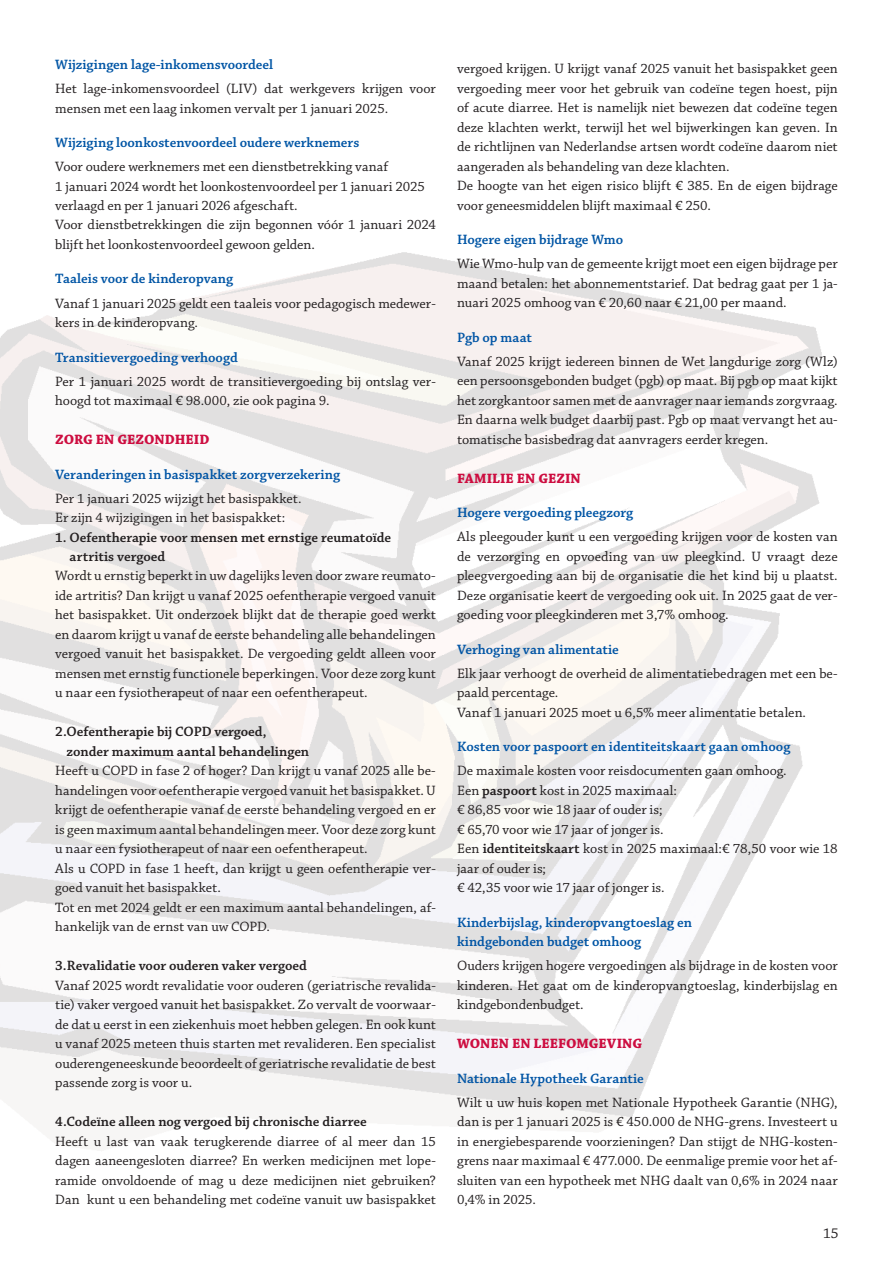
<style>
.page{position:relative;width:893px;height:1263px;background:#fff}
.page>*{position:absolute;margin:0;border:0;box-sizing:border-box;transform-origin:0 0}
.t1{font:15px "Chaparral Pro";color:#231f20}
.t2{font:14.25px/19.5px "Chaparral Pro";color:#231f20}
.t3{font:600 14.25px/19.5px "Chaparral Pro";color:#0155a5}
.t4{font:600 14.25px/19.5px "Chaparral Pro";color:#231f20}
.t5{font:700 14.25px "Chaparral Pro";letter-spacing:.005em;color:#cd0d40}
.s1{font-weight:600}
</style>
<div class="page">
<img style="left:103px;top:252px;width:719px;height:746px">
<img style="left:0;top:315px;width:103px;height:742px">
<img style="left:102px;top:998px;width:578px;height:119px">
<p class="t3" style="left:55px;top:55px;width:219px">Wijzigingen lage-inkomensvoordeel</p>
<p class="t2" style="left:55px;top:79px;width:382px">Het lage-inkomensvoordeel (LIV) dat werkgevers krijgen voor mensen met een laag inkomen vervalt per 1 januari 2025.</p>
<p class="t3" style="left:55px;top:133px;width:306px">Wijziging loonkostenvoordeel oudere werknemers</p>
<p class="t2" style="left:55px;top:157px;width:382px">Voor oudere werknemers met een dienstbetrekking vanaf<br>1 januari 2024 wordt het loonkostenvoordeel per 1 januari 2025 verlaagd en per 1 januari 2026 afgeschaft.<br>Voor dienstbetrekkingen die zijn begonnen vóór 1 januari 2024 blijft het loonkostenvoordeel gewoon gelden.</p>
<p class="t3" style="left:55px;top:270px;width:179px">Taaleis voor de kinderopvang</p>
<p class="t2" style="left:55px;top:294px;width:382px">Vanaf 1 januari 2025 geldt een taaleis voor pedagogisch medewer&shy;kers in de kinderopvang.</p>
<p class="t3" style="left:55px;top:348px;width:184px">Transitievergoeding verhoogd</p>
<p class="t2" style="left:55px;top:372px;width:382px">Per 1 januari 2025 wordt de transitievergoeding bij ontslag ver&shy;hoogd tot maximaal € 98.000, zie ook pagina 9.</p>
<p class="t5" style="left:55px;top:431px;width:156px">ZORG EN GEZONDHEID</p>
<p class="t3" style="left:55px;top:465px;width:286px">Veranderingen in basispakket zorgverzekering</p>
<p class="t2" style="left:55px;top:489px;width:248px">Per 1 januari 2025 wijzigt het basispakket.<br>Er zijn 4 wijzigingen in het basispakket:</p>
<p class="t4" style="left:70px;top:528px;width:323px;text-indent:-14px">1. Oefentherapie voor mensen met ernstige reumatoïde artritis vergoed</p>
<p class="t2" style="left:55px;top:567px;width:382px;text-align:justify">Wordt u ernstig beperkt in uw dagelijks leven door zware reumato&shy;ide artritis? Dan krijgt u vanaf 2025 oefentherapie vergoed vanuit het basispakket. Uit onderzoek blijkt dat de therapie goed werkt en daarom krijgt u vanaf de eerste behandeling alle behandelingen vergoed vanuit het basispakket. De vergoeding geldt alleen voor mensen met ernstig functionele beperkingen. Voor deze zorg kunt u naar een fysiotherapeut of naar een oefentherapeut.</p>
<p class="t4" style="left:67px;top:723px;width:244px;text-indent:-11px">2. Oefentherapie bij COPD vergoed, zonder maximum aantal behandelingen</p>
<p class="t2" style="left:55px;top:762px;width:382px">Heeft u COPD in fase 2 of hoger? Dan krijgt u vanaf 2025 alle be&shy;handelingen voor oefentherapie vergoed vanuit het basispakket. U krijgt de oefentherapie vanaf de eerste behandeling vergoed en er is geen maximum aantal behandelingen meer. Voor deze zorg kunt u naar een fysiotherapeut of naar een oefentherapeut.<br>Als u COPD in fase 1 heeft, dan krijgt u geen oefentherapie ver&shy;goed vanuit het basispakket.<br>Tot en met 2024 geldt er een maximum aantal behandelingen, af&shy;hankelijk van de ernst van uw COPD.</p>
<p class="t4" style="left:55px;top:957px;width:253px">3.Revalidatie voor ouderen vaker vergoed</p>
<p class="t2" style="left:55px;top:976px;width:382px;text-align:justify">Vanaf 2025 wordt revalidatie voor ouderen (geriatrische revalida&shy;tie) vaker vergoed vanuit het basispakket. Zo vervalt de voorwaar&shy;de dat u eerst in een ziekenhuis moet hebben gelegen. En ook kunt u vanaf 2025 meteen thuis starten met revalideren. Een specialist ouderengeneeskunde beoordeelt of geriatrische revalidatie de best passende zorg is voor u.</p>
<p class="t4" style="left:55px;top:1112px;width:313px">4.Codeïne alleen nog vergoed bij chronische diarree</p>
<p class="t2" style="left:55px;top:1132px;width:382px;text-align:justify">Heeft u last van vaak terugkerende diarree of al meer dan 15 dagen aaneengesloten diarree? En werken medicijnen met lope&shy;ramide onvoldoende of mag u deze medicijnen niet gebruiken?<br>Dan kunt u een behandeling met codeïne vanuit uw basispakket</p>
<p class="t2" style="left:457px;top:60px;width:382px">vergoed krijgen. U krijgt vanaf 2025 vanuit het basispakket geen vergoeding meer voor het gebruik van codeïne tegen hoest, pijn of acute diarree. Het is namelijk niet bewezen dat codeïne tegen deze klachten werkt, terwijl het wel bijwerkingen kan geven. In de richtlijnen van Nederlandse artsen wordt codeïne daarom niet aangeraden als behandeling van deze klachten.<br>De hoogte van het eigen risico blijft € 385. En de eigen bijdrage voor geneesmiddelen blijft maximaal € 250.</p>
<p class="t3" style="left:457px;top:230px;width:167px">Hogere eigen bijdrage Wmo</p>
<p class="t2" style="left:457px;top:255px;width:382px;text-align:justify">Wie Wmo-hulp van de gemeente krijgt moet een eigen bijdrage per maand betalen: het abonnementstarief. Dat bedrag gaat per 1 ja&shy;nuari 2025 omhoog van € 20,60 naar € 21,00 per maand.</p>
<p class="t3" style="left:457px;top:328px;width:76px">Pgb op maat</p>
<p class="t2" style="left:457px;top:352px;width:382px;text-align:justify">Vanaf 2025 krijgt iedereen binnen de Wet langdurige zorg (Wlz) een persoonsgebonden budget (pgb) op maat. Bij pgb op maat kijkt het zorgkantoor samen met de aanvrager naar iemands zorgvraag.<br>En daarna welk budget daarbij past. Pgb op maat vervangt het au&shy;tomatische basisbedrag dat aanvragers eerder kregen.</p>
<p class="t5" style="left:457px;top:470px;width:125px">FAMILIE EN GEZIN</p>
<p class="t3" style="left:457px;top:503px;width:178px">Hogere vergoeding pleegzorg</p>
<p class="t2" style="left:457px;top:527px;width:382px;text-align:justify">Als pleegouder kunt u een vergoeding krijgen voor de kosten van de verzorging en opvoeding van uw pleegkind. U vraagt deze pleegvergoeding aan bij de organisatie die het kind bij u plaatst.<br>Deze organisatie keert de vergoeding ook uit. In 2025 gaat de ver&shy;goeding voor pleegkinderen met 3,7% omhoog.</p>
<p class="t3" style="left:457px;top:640px;width:163px">Verhoging van alimentatie</p>
<p class="t2" style="left:457px;top:664px;width:382px">Elk jaar verhoogt de overheid de alimentatiebedragen met een be&shy;paald percentage.<br>Vanaf 1 januari 2025 moet u 6,5% meer alimentatie betalen.</p>
<p class="t3" style="left:457px;top:737px;width:335px">Kosten voor paspoort en identiteitskaart gaan omhoog</p>
<p class="t2" style="left:457px;top:761px;width:382px">De maximale kosten voor reisdocumenten gaan omhoog.<br>Een <span class="s1">paspoort</span> kost in 2025 maximaal:<br>€ 86,85 voor wie 18 jaar of ouder is;<br>€ 65,70 voor wie 17 jaar of jonger is.<br>Een <span class="s1">identiteitskaart</span> kost in 2025 maximaal:€ 78,50 voor wie 18 jaar of ouder is;<br>€ 42,35 voor wie 17 jaar of jonger is.</p>
<p class="t3" style="left:457px;top:913px;width:236px">Kinderbijslag, kinderopvangtoeslag en kindgebonden budget omhoog</p>
<p class="t2" style="left:457px;top:956px;width:382px;text-align:justify">Ouders krijgen hogere vergoedingen als bijdrage in de kosten voor kinderen. Het gaat om de kinderopvangtoeslag, kinderbijslag en kindgebondenbudget.</p>
<p class="t5" style="left:457px;top:1035px;width:186px">WONEN EN LEEFOMGEVING</p>
<p class="t3" style="left:457px;top:1069px;width:188px">Nationale Hypotheek Garantie</p>
<p class="t2" style="left:457px;top:1093px;width:382px;text-align:justify">Wilt u uw huis kopen met Nationale Hypotheek Garantie (NHG), dan is per 1 januari 2025 is € 450.000 de NHG-grens. Investeert u in energiebesparende voorzieningen? Dan stijgt de NHG-kosten&shy;grens naar maximaal € 477.000. De eenmalige premie voor het af&shy;sluiten van een hypotheek met NHG daalt van 0,6% in 2024 naar 0,4% in 2025.</p>
<p class="t1" style="left:823px;top:1225px;width:17px">15</p>
</div>
